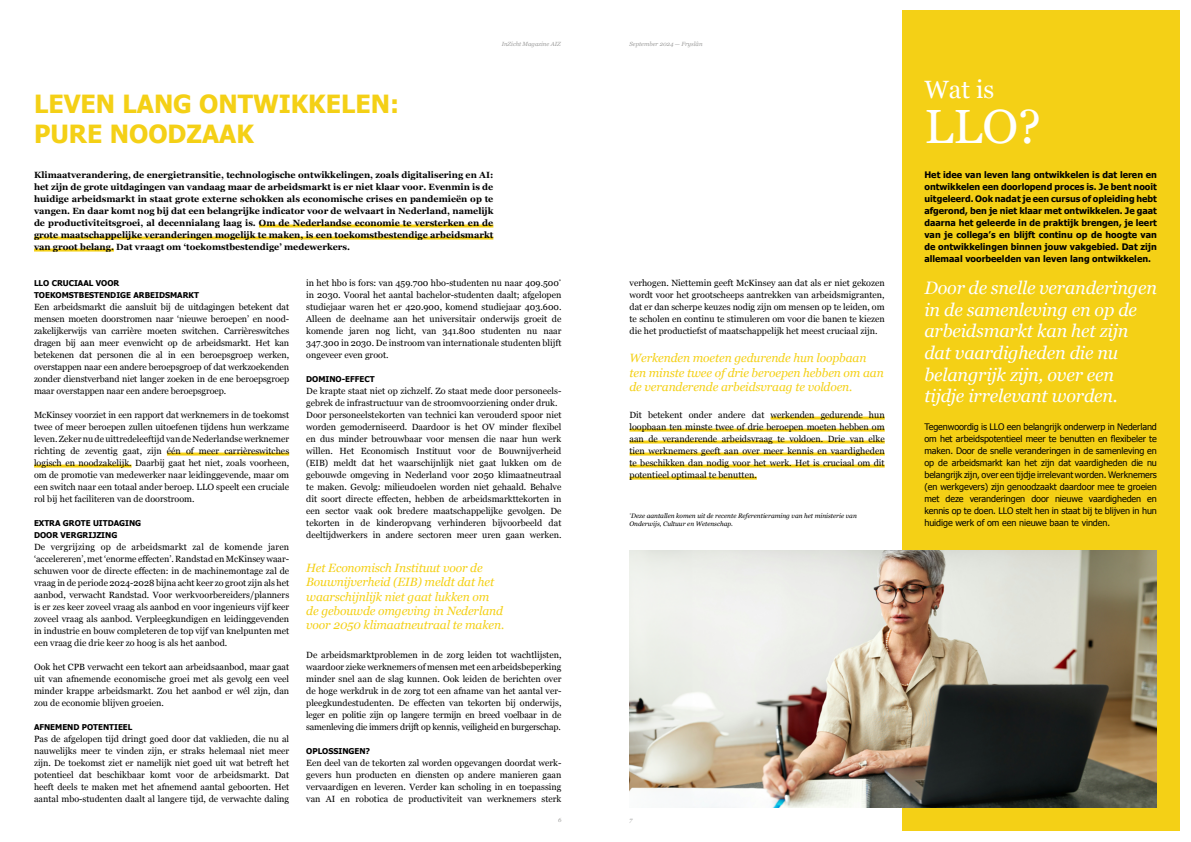
<style>
.page{position:relative;width:1191px;height:842px;background:#fff}
.page>*{position:absolute;margin:0;border:0;box-sizing:border-box;transform-origin:0 0}
.t1{font:48px "Georgia";color:#fff}
.t2{font:700 25px/30px "Tahoma";color:#f4d016}
.t3{font:25px "Georgia";color:#fff}
.t4{font:italic 18px/21.6px "Georgia";letter-spacing:-.01em;color:#fff}
.t5{font:italic 12px/14.4px "Georgia";letter-spacing:-.01em;color:#f4d016}
.t6{font:9px/12px "Georgia";color:#000;text-align:justify}
.t7{font:700 9px/12px "Georgia";color:#000;text-align:justify}
.t8{font:9px/12px "Tahoma";letter-spacing:-.01em;color:#000;text-align:justify}
.t9{font:700 9px/12px "Tahoma";color:#000;text-align:justify}
.t10{font:700 8px/12px "Tahoma";color:#000}
.t11{font:italic 6.5px/7.8px "Georgia";color:#000}
.t12{font:italic 6px "Georgia";color:#9d9d9c}
</style>
<div class="page">
<div style="left:901px;top:10px;width:278px;height:820px;background:#f4d016"></div>
<hr style="left:167px;top:453px;width:122px;height:3px;background:#f4d016">
<hr style="left:34px;top:465px;width:98px;height:3px;background:#f4d016">
<img style="left:629px;top:550px;width:528px;height:258px">
<hr style="left:770px;top:417px;width:114px;height:3px;background:#f4d016">
<hr style="left:629px;top:429px;width:255px;height:3px;background:#f4d016">
<hr style="left:629px;top:441px;width:255px;height:3px;background:#f4d016">
<hr style="left:629px;top:453px;width:255px;height:3px;background:#f4d016">
<hr style="left:629px;top:465px;width:255px;height:3px;background:#f4d016">
<hr style="left:629px;top:477px;width:128px;height:3px;background:#f4d016">
<hr style="left:259px;top:225px;width:234px;height:3px;background:#f4d016">
<hr style="left:34px;top:237px;width:459px;height:3px;background:#f4d016">
<hr style="left:34px;top:249px;width:80px;height:3px;background:#f4d016">
<h2 class="t2" style="left:34px;top:87px;width:366px">LEVEN LANG ONTWIKKELEN:<br>PURE NOODZAAK</h2>
<p class="t12" style="left:502px;top:40px;width:61px">InZicht Magazine AIZ</p>
<p class="t12" style="left:629px;top:40px;width:75px">September 2024 — Fryslân</p>
<h2 class="t3" style="left:924px;top:71px;width:71px">Wat is</h2>
<h1 class="t1" style="left:924px;top:91px;width:118px">LLO?</h1>
<p class="t7" style="left:34px;top:168px;width:461px">Klimaatverandering, de energietransitie, technologische ontwikkelingen, zoals digitalisering en AI: het zijn de grote uitdagingen van vandaag maar de arbeidsmarkt is er niet klaar voor. Evenmin is de huidige arbeidsmarkt in staat grote externe schokken als economische crises en pandemieën op te vangen. En daar komt nog bij dat een belangrijke indicator voor de welvaart in Nederland, namelijk de productiviteitsgroei, al decennialang laag is. Om de Nederlandse economie te versterken en de grote maatschappelijke veranderingen mogelijk te maken, is een toekomstbestendige arbeidsmarkt van groot belang. Dat vraagt om ‘toekomstbestendige’ medewerkers.</p>
<p class="t9" style="left:924px;top:168px;width:234px">Het idee van leven lang ontwikkelen is dat leren en ontwikkelen een doorlopend proces is. Je bent nooit uitgeleerd. Ook nadat je een cursus of opleiding hebt afgerond, ben je niet klaar met ontwikkelen. Je gaat daarna het geleerde in de praktijk brengen, je leert van je collega’s en blijft continu op de hoogte van de ontwikkelingen binnen jouw vakgebied. Dat zijn allemaal voorbeelden van leven lang ontwikkelen.</p>
<p class="t10" style="left:34px;top:277px;width:166px">LLO CRUCIAAL VOOR<br>TOEKOMSTBESTENDIGE ARBEIDSMARKT</p>
<p class="t6" style="left:34px;top:301px;width:257px">Een arbeidsmarkt die aansluit bij de uitdagingen betekent dat mensen moeten doorstromen naar ‘nieuwe beroepen’ en nood&shy;zakelijkerwijs van carrière moeten switchen. Carrièreswitches dragen bij aan meer evenwicht op de arbeidsmarkt. Het kan betekenen dat personen die al in een beroepsgroep werken, overstappen naar een andere beroepsgroep of dat werkzoekenden zonder dienstverband niet langer zoeken in de ene beroepsgroep maar overstappen naar een andere beroepsgroep.</p>
<p class="t6" style="left:34px;top:409px;width:257px">McKinsey voorziet in een rapport dat werknemers in de toekomst twee of meer beroepen zullen uitoefenen tijdens hun werkzame leven. Zeker nu de uittredeleeftijd van de Nederlandse werknemer richting de zeventig gaat, zijn één of meer carrièreswitches logisch en noodzakelijk. Daarbij gaat het niet, zoals voorheen, om de promotie van medewerker naar leidinggevende, maar om een switch naar een totaal ander beroep. LLO speelt een cruciale rol bij het faciliteren van de doorstroom.</p>
<p class="t10" style="left:34px;top:517px;width:109px">EXTRA GROTE UITDAGING<br>DOOR VERGRIJZING</p>
<p class="t6" style="left:34px;top:541px;width:257px">De vergrijzing op de arbeidsmarkt zal de komende jaren ‘accelereren’, met ‘enorme effecten’. Randstad en McKinsey waar&shy;schuwen voor de directe effecten: in de machinemontage zal de vraag in de periode 2024-2028 bijna acht keer zo groot zijn als het aanbod, verwacht Randstad. Voor werkvoorbereiders/planners is er zes keer zoveel vraag als aanbod en voor ingenieurs vijf keer zoveel vraag als aanbod. Verpleegkundigen en leidinggevenden in industrie en bouw completeren de top vijf van knelpunten met een vraag die drie keer zo hoog is als het aanbod.</p>
<p class="t6" style="left:34px;top:661px;width:257px">Ook het CPB verwacht een tekort aan arbeidsaanbod, maar gaat uit van afnemende economische groei met als gevolg een veel minder krappe arbeidsmarkt. Zou het aanbod er wél zijn, dan zou de economie blijven groeien.</p>
<p class="t10" style="left:34px;top:721px;width:100px">AFNEMEND POTENTIEEL</p>
<p class="t6" style="left:34px;top:733px;width:257px">Pas de afgelopen tijd dringt goed door dat vaklieden, die nu al nauwelijks meer te vinden zijn, er straks helemaal niet meer zijn. De toekomst ziet er namelijk niet goed uit wat betreft het potentieel dat beschikbaar komt voor de arbeidsmarkt. Dat heeft deels te maken met het afnemend aantal geboorten. Het aantal mbo-studenten daalt al langere tijd, de verwachte daling</p>
<p class="t6" style="left:306px;top:277px;width:257px">in het hbo is fors: van 459.700 hbo-studenten nu naar 409.500<sup>* </sup>in 2030. Vooral het aantal bachelor-studenten daalt; afgelopen studiejaar waren het er 420.900, komend studiejaar 403.600.<br>Alleen de deelname aan het universitair onderwijs groeit de komende jaren nog licht, van 341.800 studenten nu naar 347.300 in 2030. De instroom van internationale studenten blijft ongeveer even groot.</p>
<p class="t10" style="left:306px;top:373px;width:70px">DOMINO-EFFECT</p>
<p class="t6" style="left:306px;top:385px;width:257px;text-align:left">De krapte staat niet op zichzelf. Zo staat mede door personeels&shy;gebrek de infrastructuur van de stroomvoorziening onder druk.<br>Door personeelstekorten van technici kan verouderd spoor niet worden gemoderniseerd. Daardoor is het OV minder flexibel en dus minder betrouwbaar voor mensen die naar hun werk willen. Het Economisch Instituut voor de Bouwnijverheid (EIB) meldt dat het waarschijnlijk niet gaat lukken om de gebouwde omgeving in Nederland voor 2050 klimaatneutraal te maken. Gevolg: milieudoelen worden niet gehaald. Behalve dit soort directe effecten, hebben de arbeidsmarkttekorten in een sector vaak ook bredere maatschappelijke gevolgen. De tekorten in de kinderopvang verhinderen bijvoorbeeld dat deeltijdwerkers in andere sectoren meer uren gaan werken.</p>
<h3 class="t5" style="left:306px;top:560px;width:200px">Het Economisch Instituut voor de Bouwnijverheid (EIB) meldt dat het waarschijnlijk niet gaat lukken om de gebouwde omgeving in Nederland voor 2050 klimaatneutraal te maken.</h3>
<p class="t6" style="left:306px;top:649px;width:257px">De arbeidsmarktproblemen in de zorg leiden tot wachtlijsten, waardoor zieke werknemers of mensen met een arbeidsbeperking minder snel aan de slag kunnen. Ook leiden de berichten over de hoge werkdruk in de zorg tot een afname van het aantal ver&shy;pleegkundestudenten. De effecten van tekorten bij onderwijs, leger en politie zijn op langere termijn en breed voelbaar in de samenleving die immers drijft op kennis, veiligheid en burgerschap.</p>
<p class="t10" style="left:306px;top:745px;width:65px">OPLOSSINGEN?</p>
<p class="t6" style="left:306px;top:757px;width:257px">Een deel van de tekorten zal worden opgevangen doordat werk&shy;gevers hun producten en diensten op andere manieren gaan vervaardigen en leveren. Verder kan scholing in en toepassing van AI en robotica de productiviteit van werknemers sterk</p>
<p class="t6" style="left:629px;top:277px;width:257px">verhogen. Niettemin geeft McKinsey aan dat als er niet gekozen wordt voor het grootscheeps aantrekken van arbeidsmigranten, dat er dan scherpe keuzes nodig zijn om mensen op te leiden, om te scholen en continu te stimuleren om voor die banen te kiezen die het productiefst of maatschappelijk het meest cruciaal zijn.</p>
<h3 class="t5" style="left:629px;top:350px;width:256px">Werkenden moeten gedurende hun loopbaan ten minste twee of drie beroepen hebben om aan de veranderende arbeidsvraag te voldoen.</h3>
<p class="t6" style="left:629px;top:409px;width:257px">Dit betekent onder andere dat werkenden gedurende hun loopbaan ten minste twee of drie beroepen moeten hebben om aan de veranderende arbeidsvraag te voldoen. Drie van elke tien werknemers geeft aan over meer kennis en vaardigheden te beschikken dan nodig voor het werk. Het is cruciaal om dit potentieel optimaal te benutten.</p>
<p class="t11" style="left:629px;top:512px;width:229px"><sup>*</sup>Deze aantallen komen uit de recente Referentieraming van het ministerie van<br>Onderwijs, Cultuur en Wetenschap.</p>
<p class="t12" style="left:558px;top:815px;width:5px">6</p>
<p class="t12" style="left:629px;top:815px;width:4px">7</p>
<h3 class="t4" style="left:924px;top:277px;width:234px">Door de snelle veranderingen in de samenleving en op de arbeidsmarkt kan het zijn dat vaardigheden die nu belangrijk zijn, over een tijdje irrelevant worden.</h3>
<p class="t8" style="left:924px;top:420px;width:234px">Tegenwoordig is LLO een belangrijk onderwerp in Nederland om het arbeidspotentieel meer te benutten en flexibeler te maken. Door de snelle veranderingen in de samenleving en op de arbeidsmarkt kan het zijn dat vaardigheden die nu belangrijk zijn, over een tijdje irrelevant worden. Werknemers (en werkgevers) zijn genoodzaakt daardoor mee te groeien met deze veranderingen door nieuwe vaardigheden en kennis op te doen. LLO stelt hen in staat bij te blijven in hun huidige werk of om een nieuwe baan te vinden.</p>
</div>
